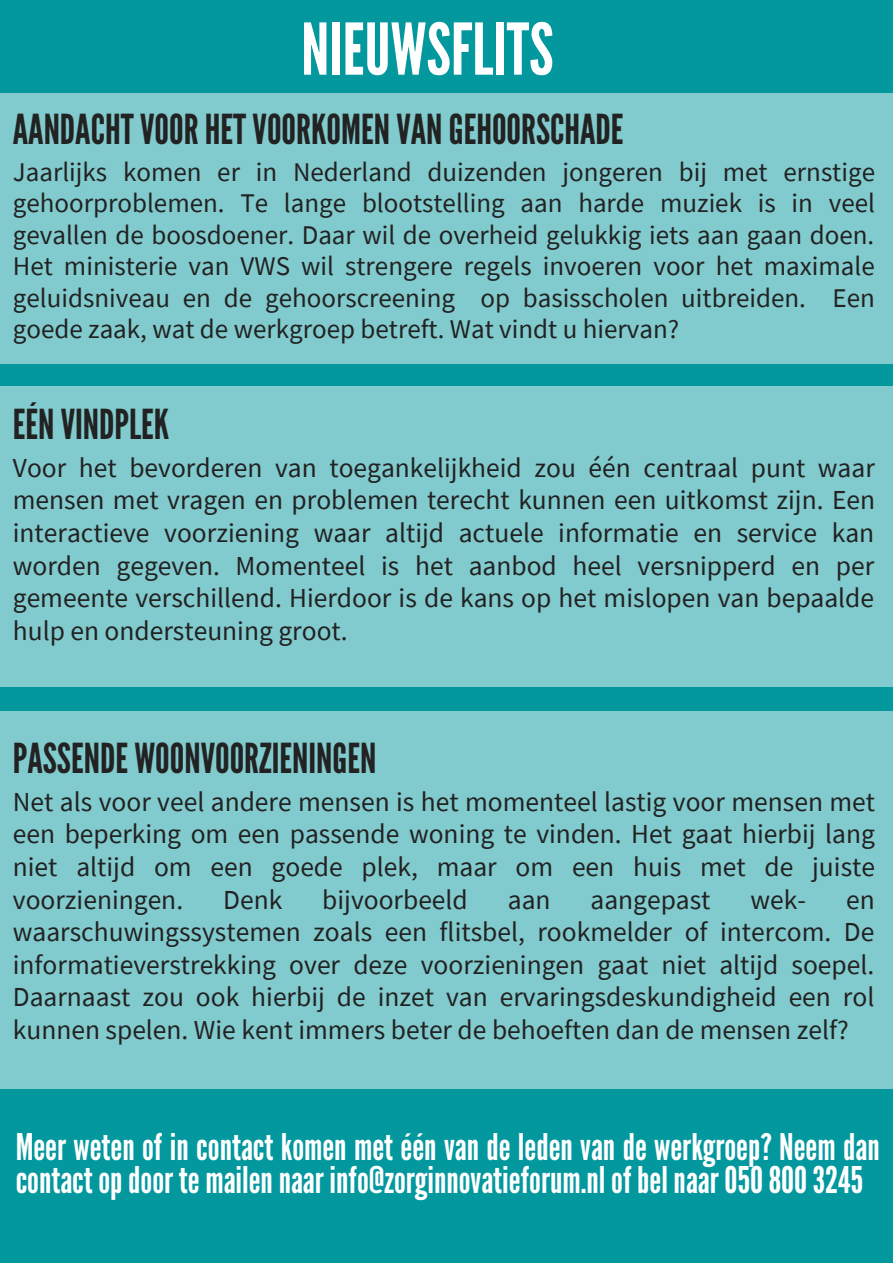
<style>
.page{position:relative;width:893px;height:1264px;background:#fff}
.page>*{position:absolute;margin:0;border:0;box-sizing:border-box;transform-origin:0 0}
.t1{font:71.1px "League Gothic";color:#fff}
.t2{font:41.25px "League Gothic";color:#222}
.t3{font:36.75px/32.5px "League Gothic";color:#fff}
.t4{font:27.45px/32.5px "Source Sans Pro";color:#222;text-align:justify}
.t5{font:27px/31.5px "Source Sans Pro";color:#222;text-align:justify}
</style>
<div class="page">
<div style="left:0;top:0;width:892px;height:1262px;background:#03989e"></div>
<div style="left:0;top:387px;width:892px;height:299px;background:#81cacd"></div>
<div style="left:0;top:711px;width:892px;height:351px;background:#81cacd"></div>
<div style="left:0;top:894px;width:892px;height:194px;background:#81cacd"></div>
<div style="left:0;top:94px;width:892px;height:269px;background:#81cacd"></div>
<h1 class="t1" style="left:301px;top:8px;width:254px">NIEUWSFLITS</h1>
<h2 class="t2" style="left:13px;top:105px;width:612px">AANDACHTVOORHETVOORKOMENVANGEHOORSCHADE</h2>
<p class="t5" style="left:13px;top:156px;width:863px">Jaarlijks komen er in Nederland duizenden jongeren bij met ernstige gehoorproblemen. Te lange blootstelling aan harde muziek is in veel gevallen de boosdoener. Daar wil de overheid gelukkig iets aan gaan doen.<br>Het ministerie van VWS wil strengere regels invoeren voor het maximale geluidsniveau en de gehoorscreening op basisscholen uitbreiden. Een goede zaak, wat de werkgroep betreft. Wat vindt u hiervan?</p>
<h2 class="t2" style="left:13px;top:400px;width:158px">EÉNVINDPLEK</h2>
<p class="t4" style="left:13px;top:450px;width:863px">Voor het bevorderen van toegankelijkheid zou één centraal punt waar mensen met vragen en problemen terecht kunnen een uitkomst zijn. Een interactieve voorziening waar altijd actuele informatie en service kan worden gegeven. Momenteel is het aanbod heel versnipperd en per gemeente verschillend. Hierdoor is de kans op het mislopen van bepaalde hulp en ondersteuning groot.</p>
<h2 class="t2" style="left:13px;top:734px;width:365px">PASSENDE WOONVOORZIENINGEN</h2>
<p class="t4" style="left:13px;top:784px;width:863px">Net als voor veel andere mensen is het momenteel lastig voor mensen met een beperking om een passende woning te vinden. Het gaat hierbij lang niet altijd om een goede plek, maar om een huis met de juiste voorzieningen.</p>
<p class="t4" style="left:223px;top:882px;width:61px">Denk</p>
<p class="t4" style="left:322px;top:882px;width:147px">bijvoorbeeld</p>
<p class="t4" style="left:508px;top:882px;width:44px">aan</p>
<p class="t4" style="left:590px;top:882px;width:121px">aangepast</p>
<p class="t4" style="left:750px;top:882px;width:57px">wek-</p>
<p class="t4" style="left:13px;top:882px;width:863px;text-indent:833px">en waarschuwingssystemen zoals een flitsbel, rookmelder of intercom. De informatieverstrekking over deze voorzieningen gaat niet altijd soepel.<br>Daarnaast zou ook hierbij de inzet van ervaringsdeskundigheid een rol kunnen spelen. Wie kent immers beter de behoeften dan de mensen zelf?</p>
<h3 class="t3" style="left:16px;top:1131px;width:865px">Meer weten of in contact komen met één van de leden van de werkgroep? Neem dan contactopdoor te mailennaar info@zorginnovatieforum.nlofbelnaar0508003245</h3>
</div>
